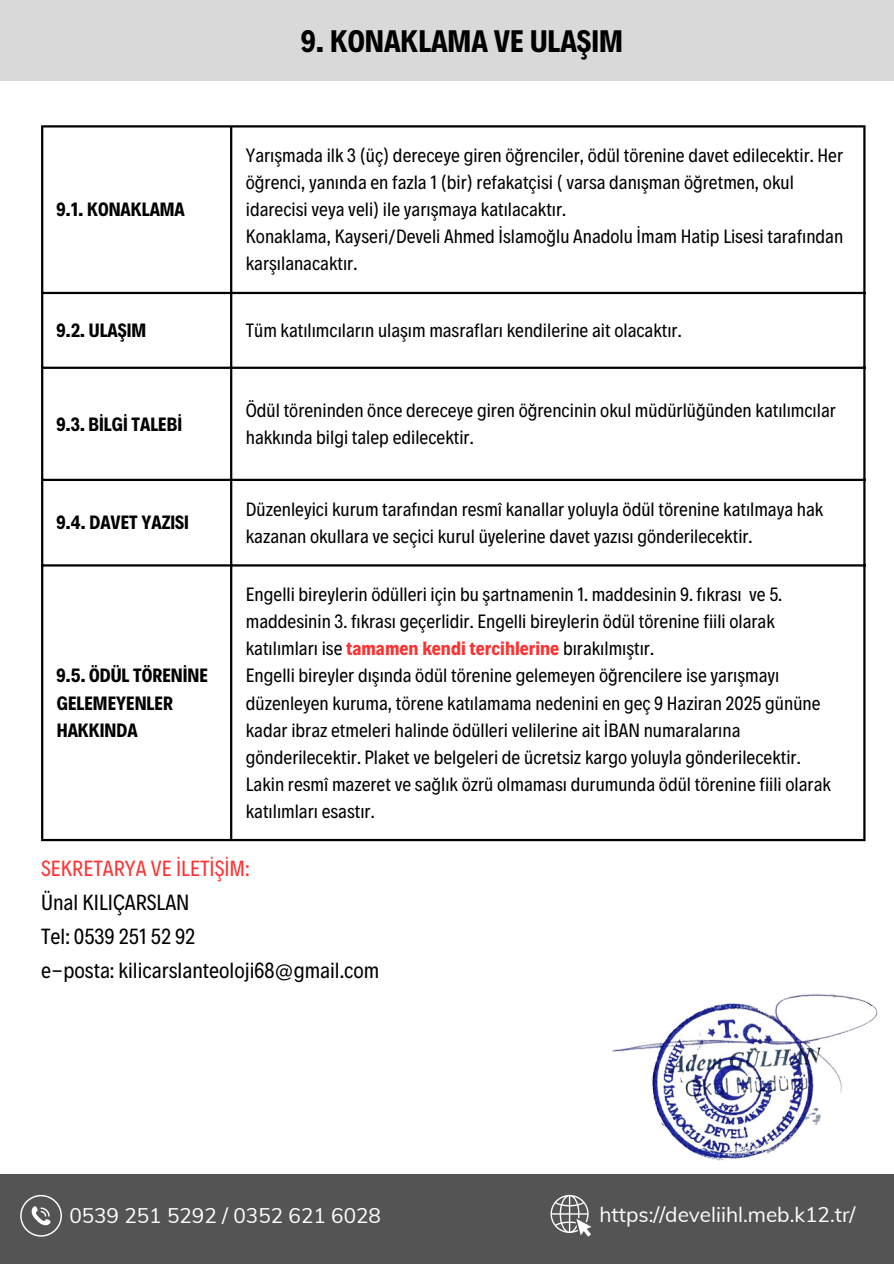
<style>
.page{position:relative;width:894px;height:1264px;background:#fff}
.page>*{position:absolute;margin:0;border:0;box-sizing:border-box;transform-origin:0 0}
.t1{font:700 31.5px "Decalotype";color:#000}
.t2{font:22.2px/33.8px "Decalotype";color:#000}
.t3{font:22.2px "Decalotype";color:#ff3131}
.t4{font:20.7px "Muli";color:#fff}
.t5{font:19.5px/27px "Decalotype";color:#000}
.t6{font:700 19.5px/27px "Decalotype";color:#000}
.s1{font-weight:700;color:#ff3131}
</style>
<div class="page">
<div style="left:0;top:0;width:893px;height:81px;background:#d9d9d9"></div>
<div style="left:0;top:1174px;width:893px;height:89px;background:#545454"></div>
<svg style="left:20px;top:1194px;width:42px;height:42px"></svg>
<img style="left:612px;top:994px;width:266px;height:167px">
<svg style="left:550px;top:1194px;width:41px;height:42px"></svg>
<hr style="left:41px;top:127px;width:2px;height:712px;background:#000">
<hr style="left:230px;top:127px;width:2px;height:712px;background:#000">
<hr style="left:863px;top:127px;width:2px;height:712px;background:#000">
<hr style="left:41px;top:125px;width:824px;height:2px;background:#000">
<hr style="left:41px;top:292px;width:824px;height:2px;background:#000">
<hr style="left:41px;top:366px;width:824px;height:3px;background:#000">
<hr style="left:41px;top:479px;width:824px;height:2px;background:#000">
<hr style="left:41px;top:564px;width:824px;height:2px;background:#000">
<hr style="left:41px;top:839px;width:824px;height:2px;background:#000">
<p class="t6" style="left:57px;top:195px;width:129px">9.1. KONAKLAMA</p>
<h1 class="t1" style="left:301px;top:19px;width:323px">9. KONAKLAMA VE ULAŞIM</h1>
<p class="t5" style="left:246px;top:141px;width:598px">Yarışmada ilk 3 (üç) dereceye giren öğrenciler, ödül törenine davet edilecektir. Her öğrenci, yanında en fazla 1 (bir) refakatçisi ( varsa danışman öğretmen, okul idarecisi veya veli) ile yarışmaya katılacaktır.<br>Konaklama, Kayseri/Develi Ahmed İslamoğlu Anadolu İmam Hatip Lisesi tarafından karşılanacaktır.</p>
<p class="t6" style="left:57px;top:315px;width:91px">9.2. ULAŞIM</p>
<p class="t5" style="left:246px;top:315px;width:437px">Tüm katılımcıların ulaşım masrafları kendilerine ait olacaktır.</p>
<p class="t6" style="left:57px;top:409px;width:127px">9.3. BİLGİ TALEBİ</p>
<p class="t6" style="left:57px;top:508px;width:134px">9.4. DAVET YAZISI</p>
<p class="t6" style="left:57px;top:661px;width:153px">9.5. ÖDÜL TÖRENİNE<br>GELEMEYENLER<br>HAKKINDA</p>
<p class="t5" style="left:246px;top:396px;width:591px">Ödül töreninden önce dereceye giren öğrencinin okul müdürlüğünden katılımcılar hakkında bilgi talep edilecektir.</p>
<p class="t5" style="left:246px;top:494px;width:579px">Düzenleyici kurum tarafından resmî kanallar yoluyla ödül törenine katılmaya hak kazanan okullara ve seçici kurul üyelerine davet yazısı gönderilecektir.</p>
<p class="t5" style="left:246px;top:580px;width:586px">Engelli bireylerin ödülleri için bu şartnamenin 1. maddesinin 9. fıkrası ve 5. maddesinin 3. fıkrası geçerlidir. Engelli bireylerin ödül törenine fiili olarak katılımları ise <span class="s1">tamamen kendi tercihlerine</span> bırakılmıştır.<br>Engelli bireyler dışında ödül törenine gelemeyen öğrencilere ise yarışmayı düzenleyen kuruma, törene katılamama nedenini en geç 9 Haziran 2025 gününe kadar ibraz etmeleri halinde ödülleri velilerine ait İBAN numaralarına gönderilecektir. Plaket ve belgeleri de ücretsiz kargo yoluyla gönderilecektir.<br>Lakin resmî mazeret ve sağlık özrü olmaması durumunda ödül törenine fiili olarak katılımları esastır.</p>
<p class="t3" style="left:41px;top:853px;width:210px">SEKRETARYA VE İLETİŞİM:</p>
<p class="t2" style="left:41px;top:884px;width:339px">Ünal KILIÇARSLAN<br>Tel: 0539 251 52 92<br>e-posta: kilicarslanteoloji68@gmail.com</p>
<p class="t4" style="left:69px;top:1200px;width:313px">0539 251 5292 / 0352 621 6028</p>
<p class="t4" style="left:599px;top:1199px;width:257px">https://develiihl.meb.k12.tr/</p>
</div>
